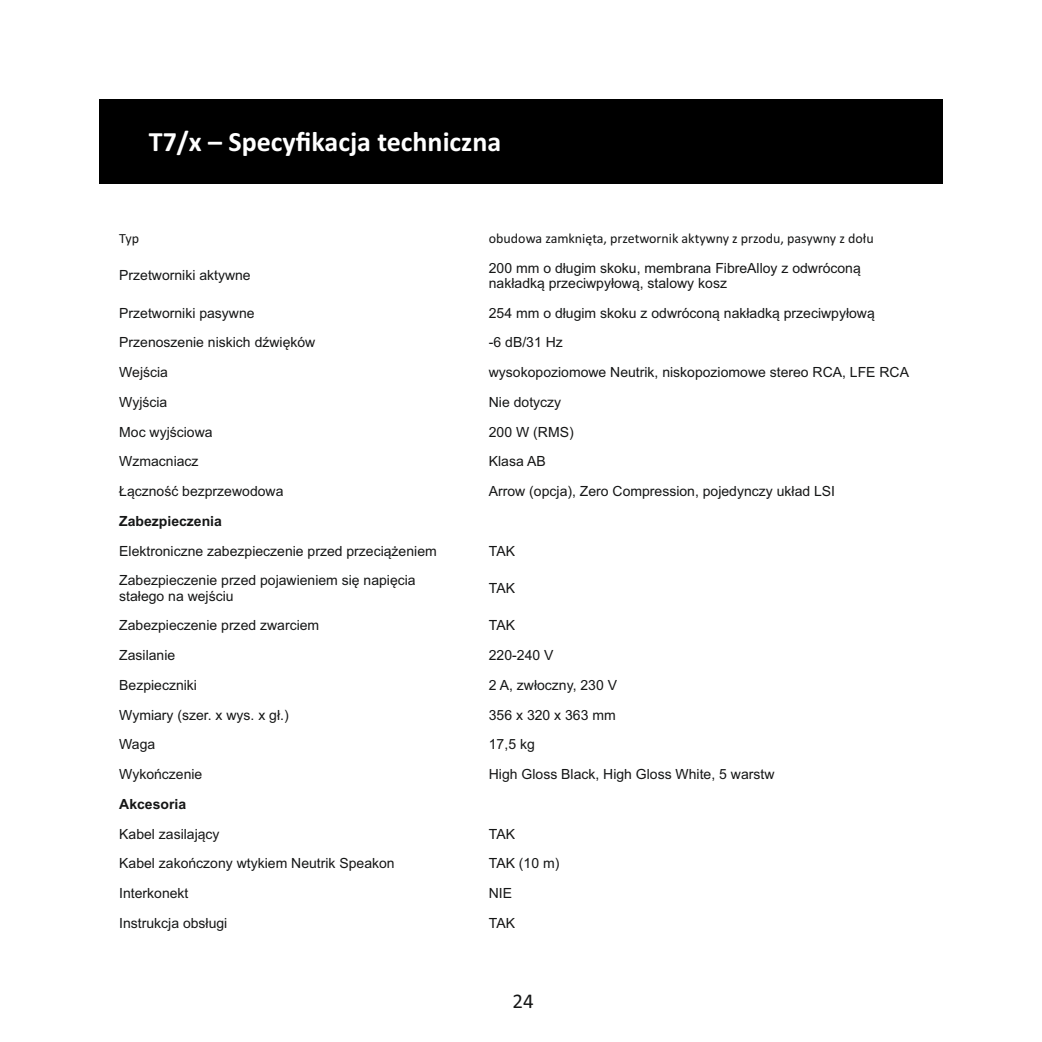
<style>
.page{position:relative;width:1042px;height:1042px;background:#fff}
.page>*{position:absolute;margin:0;border:0;box-sizing:border-box;transform-origin:0 0}
.t1{font:700 28px "Calibri";color:#fff}
.t2{font:21px "Calibri";color:#151616}
.t3{font:14px/15.6px "Arial";color:#151616}
.t4{font:14px "Calibri";color:#151616}
.t5{font:700 14px "Arial";color:#151616}
</style>
<div class="page">
<div style="left:99px;top:99px;width:844px;height:85px;background:#000"></div>
<h1 class="t1" style="left:149px;top:130px;width:354px">T7/x – Specyfikacja techniczna</h1>
<p class="t4" style="left:119px;top:233px;width:21px">Typ</p>
<p class="t4" style="left:489px;top:233px;width:386px">obudowa zamknięta, przetwornik aktywny z przodu, pasywny z dołu</p>
<p class="t3" style="left:119px;top:269px;width:133px">Przetworniki aktywne</p>
<p class="t3" style="left:489px;top:261px;width:373px">200 mm o długim skoku, membrana FibreAlloy z odwróconą nakładką przeciwpyłową, stalowy kosz</p>
<p class="t3" style="left:119px;top:306px;width:137px">Przetworniki pasywne</p>
<p class="t3" style="left:489px;top:306px;width:387px">254 mm o długim skoku z odwróconą nakładką przeciwpyłową</p>
<p class="t3" style="left:119px;top:336px;width:198px">Przenoszenie niskich dźwięków</p>
<p class="t3" style="left:489px;top:336px;width:75px">-6 dB/31 Hz</p>
<p class="t3" style="left:119px;top:366px;width:50px">Wejścia</p>
<p class="t3" style="left:489px;top:366px;width:422px">wysokopoziomowe Neutrik, niskopoziomowe stereo RCA, LFE RCA</p>
<p class="t3" style="left:119px;top:395px;width:50px">Wyjścia</p>
<p class="t3" style="left:489px;top:395px;width:74px">Nie dotyczy</p>
<p class="t3" style="left:119px;top:425px;width:95px">Moc wyjściowa</p>
<p class="t3" style="left:489px;top:425px;width:86px">200 W (RMS)</p>
<p class="t3" style="left:119px;top:455px;width:81px">Wzmacniacz</p>
<p class="t3" style="left:489px;top:455px;width:58px">Klasa AB</p>
<p class="t3" style="left:119px;top:485px;width:166px">Łączność bezprzewodowa</p>
<p class="t3" style="left:489px;top:485px;width:348px">Arrow (opcja), Zero Compression, pojedynczy układ LSI</p>
<p class="t5" style="left:119px;top:516px;width:104px">Zabezpieczenia</p>
<p class="t3" style="left:119px;top:544px;width:319px">Elektroniczne zabezpieczenie przed przeciążeniem</p>
<p class="t3" style="left:489px;top:544px;width:28px">TAK</p>
<p class="t3" style="left:119px;top:574px;width:298px">Zabezpieczenie przed pojawieniem się napięcia stałego na wejściu</p>
<p class="t3" style="left:489px;top:581px;width:28px">TAK</p>
<p class="t3" style="left:119px;top:619px;width:201px">Zabezpieczenie przed zwarciem</p>
<p class="t3" style="left:489px;top:619px;width:28px">TAK</p>
<p class="t3" style="left:119px;top:648px;width:58px">Zasilanie</p>
<p class="t3" style="left:489px;top:648px;width:66px">220-240 V</p>
<p class="t3" style="left:119px;top:678px;width:79px">Bezpieczniki</p>
<p class="t3" style="left:489px;top:678px;width:130px">2 A, zwłoczny, 230 V</p>
<p class="t3" style="left:119px;top:708px;width:171px">Wymiary (szer. x wys. x gł.)</p>
<p class="t3" style="left:489px;top:708px;width:128px">356 x 320 x 363 mm</p>
<p class="t3" style="left:119px;top:738px;width:38px">Waga</p>
<p class="t3" style="left:489px;top:738px;width:47px">17,5 kg</p>
<p class="t3" style="left:119px;top:767px;width:85px">Wykończenie</p>
<p class="t3" style="left:489px;top:767px;width:287px">High Gloss Black, High Gloss White, 5 warstw</p>
<p class="t5" style="left:119px;top:798px;width:68px">Akcesoria</p>
<p class="t3" style="left:119px;top:827px;width:102px">Kabel zasilający</p>
<p class="t3" style="left:489px;top:827px;width:28px">TAK</p>
<p class="t3" style="left:119px;top:857px;width:277px">Kabel zakończony wtykiem Neutrik Speakon</p>
<p class="t3" style="left:489px;top:857px;width:72px">TAK (10 m)</p>
<p class="t3" style="left:119px;top:886px;width:71px">Interkonekt</p>
<p class="t3" style="left:489px;top:886px;width:25px">NIE</p>
<p class="t3" style="left:119px;top:916px;width:110px">Instrukcja obsługi</p>
<p class="t3" style="left:489px;top:916px;width:28px">TAK</p>
<h2 class="t2" style="left:512px;top:992px;width:23px">24</h2>
</div>
